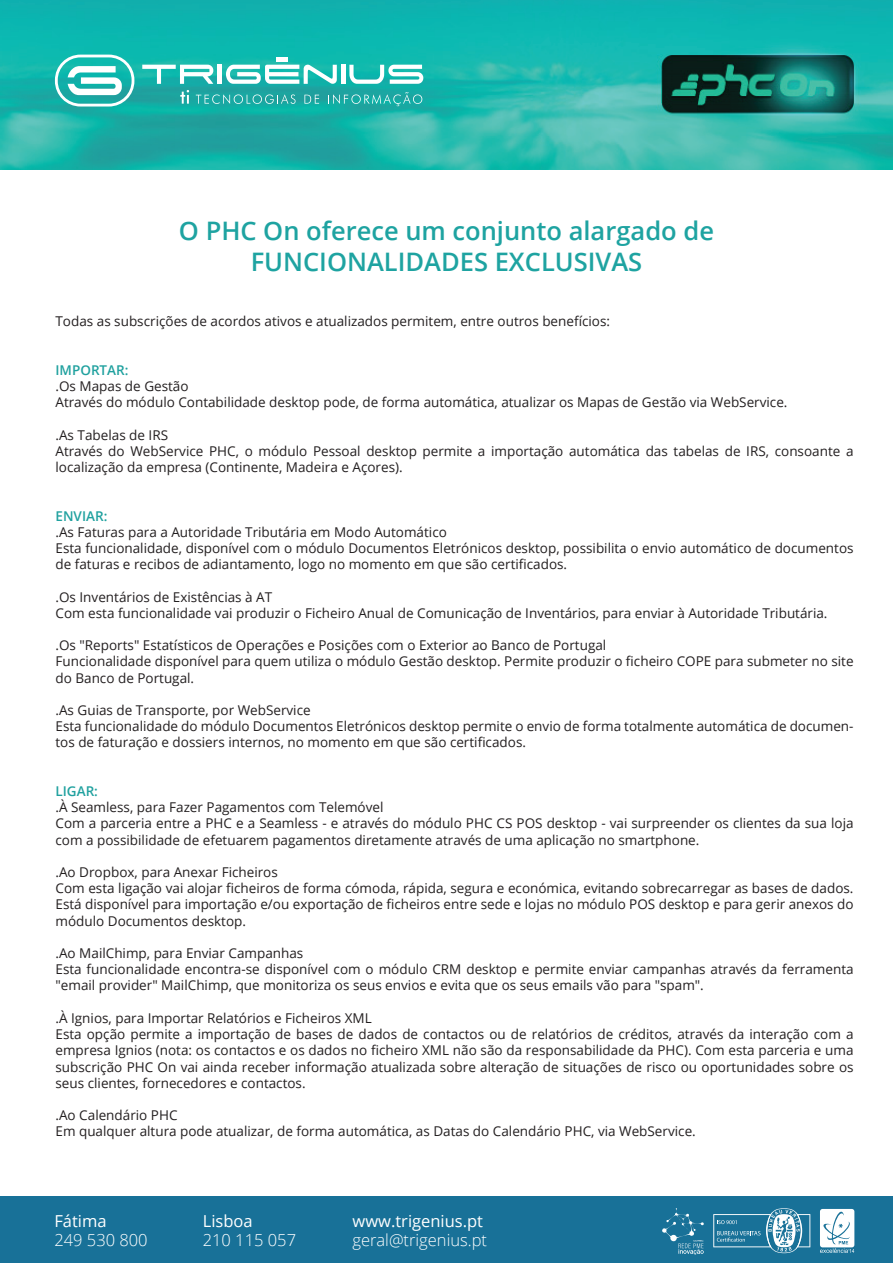
<style>
.page{position:relative;width:893px;height:1263px;background:#fff}
.page>*{position:absolute;margin:0;border:0;box-sizing:border-box;transform-origin:0 0}
.t1{font:600 25.5px/30.6px "Open Sans";color:#1ea3a1;text-align:center}
.t2{font:300 16.5px "Open Sans";color:#fff}
.t3{font:16.5px "Open Sans";color:#fff}
.t4{font:13.5px/16.2px "Open Sans";color:#231f20}
.t5{font:600 13.5px "Open Sans";color:#20a19f}
</style>
<div class="page">
<img style="left:0;top:0;width:893px;height:169px">
<svg style="left:55px;top:55px;width:79px;height:52px"></svg>
<hr style="left:218px;top:65px;width:4px;height:19px;background:#fff">
<hr style="left:341px;top:65px;width:4px;height:19px;background:#fff">
<svg style="left:349px;top:65px;width:74px;height:19px"></svg>
<svg style="left:142px;top:65px;width:71px;height:19px"></svg>
<svg style="left:226px;top:65px;width:111px;height:19px"></svg>
<div style="left:276px;top:57px;width:12px;height:5px;background:#fff"></div>
<svg style="left:180px;top:90px;width:9px;height:14px"></svg>
<svg style="left:196px;top:94px;width:100px;height:10px"></svg>
<svg style="left:304px;top:95px;width:15px;height:9px"></svg>
<svg style="left:328px;top:92px;width:94px;height:14px"></svg>
<div style="left:1px;top:1197px;width:892px;height:66px;background:#187198"></div>
<svg style="left:662px;top:1208px;width:42px;height:46px"></svg>
<svg style="left:713px;top:1208px;width:97px;height:45px"></svg>
<svg style="left:820px;top:1209px;width:34px;height:44px"></svg>
<h1 class="t1" style="left:179px;top:215px;width:537px">O PHC On oferece um conjunto alargado de<br>FUNCIONALIDADES EXCLUSIVAS</h1>
<p class="t4" style="left:56px;top:313px;width:556px">Todas as subscrições de acordos ativos e atualizados permitem, entre outros benefícios:</p>
<p class="t5" style="left:56px;top:361px;width:75px">IMPORTAR:</p>
<p class="t4" style="left:56px;top:378px;width:734px">.Os Mapas de Gestão<br>Através do módulo Contabilidade desktop pode, de forma automática, atualizar os Mapas de Gestão via WebService.</p>
<p class="t4" style="left:56px;top:426px;width:800px">.As Tabelas de IRS<br>Através do WebService PHC, o módulo Pessoal desktop permite a importação automática das tabelas de IRS, consoante a localização da empresa (Continente, Madeira e Açores).</p>
<p class="t5" style="left:56px;top:506px;width:53px">ENVIAR:</p>
<p class="t4" style="left:56px;top:523px;width:800px">.As Faturas para a Autoridade Tributária em Modo Automático<br>Esta funcionalidade, disponível com o módulo Documentos Eletrónicos desktop, possibilita o envio automático de documentos de faturas e recibos de adiantamento, logo no momento em que são certificados.</p>
<p class="t4" style="left:56px;top:588px;width:774px">.Os Inventários de Existências à AT<br>Com esta funcionalidade vai produzir o Ficheiro Anual de Comunicação de Inventários, para enviar à Autoridade Tributária.</p>
<p class="t4" style="left:56px;top:637px;width:800px">.Os "Reports" Estatísticos de Operações e Posições com o Exterior ao Banco de Portugal<br>Funcionalidade disponível para quem utiliza o módulo Gestão desktop. Permite produzir o ficheiro COPE para submeter no site do Banco de Portugal.</p>
<p class="t4" style="left:56px;top:702px;width:800px">.As Guias de Transporte, por WebService<br>Esta funcionalidade do módulo Documentos Eletrónicos desktop permite o envio de forma totalmente automática de documen&shy;tos de faturação e dossiers internos, no momento em que são certificados.</p>
<p class="t5" style="left:56px;top:782px;width:44px">LIGAR:</p>
<p class="t4" style="left:56px;top:799px;width:800px">.À Seamless, para Fazer Pagamentos com Telemóvel<br>Com a parceria entre a PHC e a Seamless - e através do módulo PHC CS POS desktop - vai surpreender os clientes da sua loja com a possibilidade de efetuarem pagamentos diretamente através de uma aplicação no smartphone.</p>
<p class="t4" style="left:56px;top:864px;width:800px">.Ao Dropbox, para Anexar Ficheiros<br>Com esta ligação vai alojar ficheiros de forma cómoda, rápida, segura e económica, evitando sobrecarregar as bases de dados.<br>Está disponível para importação e/ou exportação de ficheiros entre sede e lojas no módulo POS desktop e para gerir anexos do módulo Documentos desktop.</p>
<p class="t4" style="left:56px;top:945px;width:800px">.Ao MailChimp, para Enviar Campanhas<br>Esta funcionalidade encontra-se disponível com o módulo CRM desktop e permite enviar campanhas através da ferramenta "email provider" MailChimp, que monitoriza os seus envios e evita que os seus emails vão para "spam".</p>
<p class="t4" style="left:56px;top:1009px;width:800px">.À Ignios, para Importar Relatórios e Ficheiros XML<br>Esta opção permite a importação de bases de dados de contactos ou de relatórios de créditos, através da interação com a empresa Ignios (nota: os contactos e os dados no ficheiro XML não são da responsabilidade da PHC). Com esta parceria e uma subscrição PHC On vai ainda receber informação atualizada sobre alteração de situações de risco ou oportunidades sobre os seus clientes, fornecedores e contactos.</p>
<p class="t4" style="left:56px;top:1107px;width:642px">.Ao Calendário PHC<br>Em qualquer altura pode atualizar, de forma automática, as Datas do Calendário PHC, via WebService.</p>
<p class="t3" style="left:54px;top:1209px;width:54px">Fátima</p>
<p class="t3" style="left:203px;top:1209px;width:51px">Lisboa</p>
<p class="t3" style="left:353px;top:1209px;width:132px">www.trigenius.pt</p>
<p class="t2" style="left:54px;top:1229px;width:95px">249 530 800</p>
<p class="t2" style="left:203px;top:1229px;width:95px">210 115 057</p>
<p class="t2" style="left:352px;top:1229px;width:136px">geral@trigenius.pt</p>
</div>
